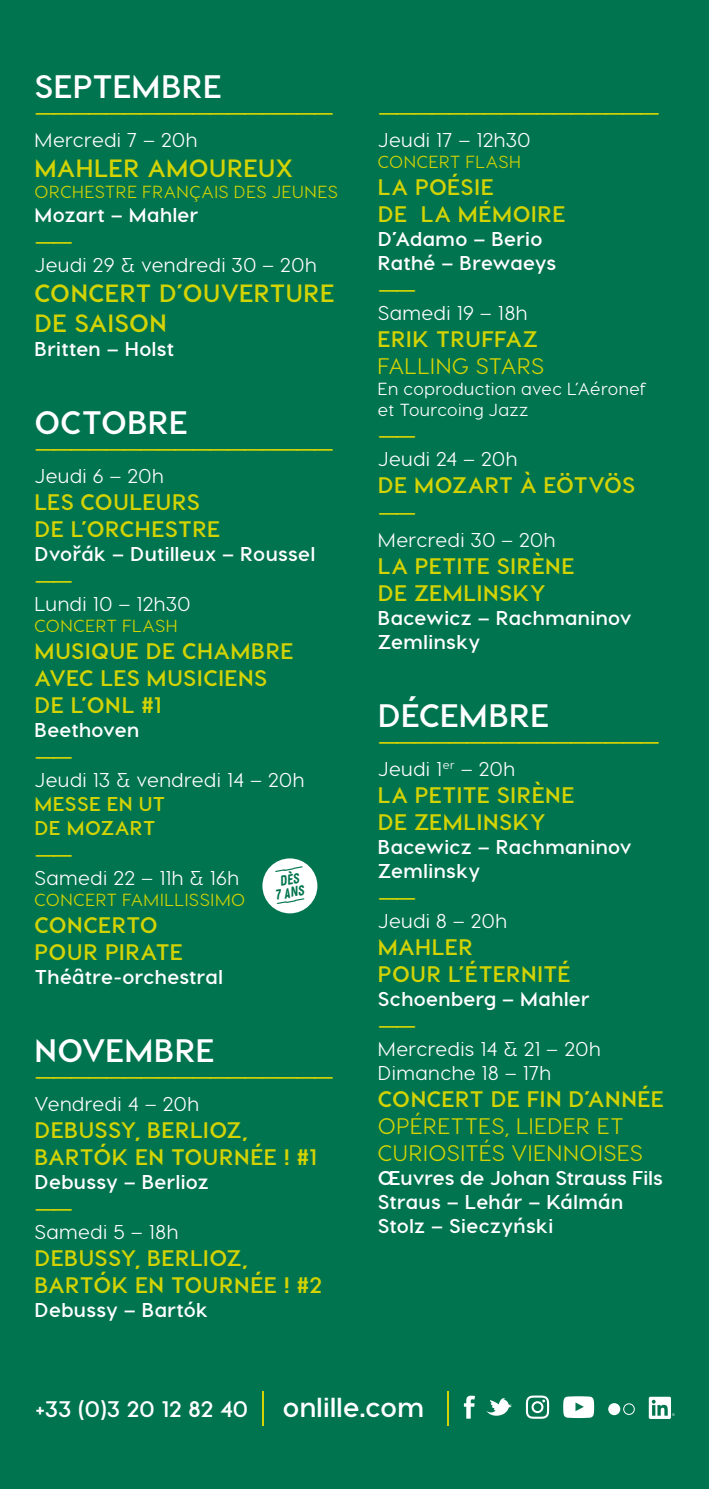
<style>
.page{position:relative;width:709px;height:1489px;background:#fff}
.page>*{position:absolute;margin:0;border:0;box-sizing:border-box;transform-origin:0 0}
.t1{font:500 32.5px "Visby CF";color:#d3d304}
.t2{font:700 32.5px "Visby CF";letter-spacing:.005em;color:#fff}
.t3{font:700 27.5px "Visby CF";letter-spacing:.01em;color:#fff}
.t4{font:700 25px/30px "Visby CF";letter-spacing:.015em;color:#d3d304}
.t5{font:700 22.5px/27px "Visby CF";letter-spacing:.02em;color:#d3d304}
.t6{font:500 22.5px/27px "Visby CF";letter-spacing:.01em;color:#d3d304}
.t7{font:700 22.5px "Visby CF";color:#fff}
.t8{font:700 20px/24px "Visby CF";letter-spacing:.02em;color:#fff}
.t9{font:500 20px/24px "Visby CF";letter-spacing:.02em;color:#fff}
.t10{font:700 20px/24px "Visby CF";letter-spacing:.02em;color:#d3d304}
.t11{font:500 17.5px "Visby CF";letter-spacing:.03em;color:#d3d304}
.t12{font:500 17.5px/21px "Visby CF";letter-spacing:.025em;color:#fff}
.t13{font:italic 700 14px/12.8px "Generika";color:#00744e;text-align:center}
</style>
<div class="page">
<div style="left:0;top:0;width:709px;height:1488px;background:#00744e"></div>
<svg style="left:648px;top:1396px;width:27px;height:22px"></svg>
<svg style="left:486px;top:1398px;width:26px;height:18px"></svg>
<svg style="left:464px;top:1395px;width:11px;height:23px"></svg>
<div style="left:608px;top:1402px;width:12px;height:12px;background:#fff;border-radius:50%"></div>
<svg style="left:623px;top:1403px;width:12px;height:11px"></svg>
<svg style="left:526px;top:1395px;width:23px;height:23px"></svg>
<svg style="left:563px;top:1396px;width:31px;height:21px"></svg>
<hr style="left:262px;top:1390px;width:1px;height:35px;background:#d3d304">
<hr style="left:447px;top:1390px;width:2px;height:35px;background:#d3d304">
<div style="left:262px;top:858px;width:55px;height:55px;background:#fff;border-radius:50%"></div>
<h1 class="t2" style="left:35px;top:66px;width:189px">SEPTEMBRE</h1>
<h1 class="t1" style="left:35px;top:91px;width:301px">—————————————————</h1>
<p class="t9" style="left:35px;top:127px;width:164px">Mercredi 7 – 20h</p>
<p class="t4" style="left:35px;top:152px;width:261px">MAHLER AMOUREUX</p>
<p class="t11" style="left:35px;top:181px;width:305px">ORCHESTRE FRANÇAIS DES JEUNES</p>
<p class="t8" style="left:35px;top:202px;width:165px">Mozart – Mahler</p>
<h1 class="t1" style="left:35px;top:220px;width:40px">——</h1>
<p class="t9" style="left:35px;top:252px;width:283px">Jeudi 29 &amp; vendredi 30 – 20h</p>
<p class="t4" style="left:34px;top:277px;width:302px">CONCERT D’OUVERTURE<br>DE SAISON</p>
<p class="t8" style="left:35px;top:336px;width:141px">Britten – Holst</p>
<h1 class="t2" style="left:35px;top:402px;width:155px">OCTOBRE</h1>
<h1 class="t1" style="left:35px;top:427px;width:301px">—————————————————</h1>
<p class="t9" style="left:35px;top:463px;width:131px">Jeudi 6 – 20h</p>
<p class="t5" style="left:35px;top:488px;width:187px">LES COULEURS<br>DE L’ORCHESTRE</p>
<p class="t8" style="left:35px;top:541px;width:282px">Dvořák – Dutilleux – Roussel</p>
<h1 class="t1" style="left:35px;top:559px;width:40px">——</h1>
<p class="t9" style="left:35px;top:591px;width:157px">Lundi 10 – 12h30</p>
<p class="t11" style="left:35px;top:615px;width:145px">CONCERT FLASH</p>
<p class="t5" style="left:35px;top:637px;width:261px">MUSIQUE DE CHAMBRE<br>AVEC LES MUSICIENS<br>DE L’ONL #1</p>
<p class="t8" style="left:35px;top:717px;width:106px">Beethoven</p>
<h1 class="t1" style="left:35px;top:735px;width:40px">——</h1>
<p class="t9" style="left:35px;top:767px;width:271px">Jeudi 13 &amp; vendredi 14 – 20h</p>
<p class="t10" style="left:34px;top:791px;width:133px">MESSE EN UT<br>DE MOZART</p>
<h1 class="t1" style="left:35px;top:833px;width:40px">——</h1>
<p class="t9" style="left:35px;top:865px;width:206px">Samedi 22 – 11h &amp; 16h</p>
<p class="t11" style="left:35px;top:889px;width:212px">CONCERT FAMILLISSIMO</p>
<p class="t5" style="left:35px;top:911px;width:150px">CONCERTO<br>POUR PIRATE</p>
<p class="t8" style="left:35px;top:964px;width:190px">Théâtre-orchestral</p>
<p class="t13" style="left:271px;top:876px;width:31px;rotate:-11deg">DÈS<br>7 ANS</p>
<h1 class="t2" style="left:35px;top:1030px;width:182px">NOVEMBRE</h1>
<h1 class="t1" style="left:35px;top:1055px;width:301px">—————————————————</h1>
<p class="t9" style="left:35px;top:1091px;width:166px">Vendredi 4 – 20h</p>
<p class="t5" style="left:34px;top:1116px;width:284px">DEBUSSY, BERLIOZ,<br>BARTÓK EN TOURNÉE ! #1</p>
<p class="t8" style="left:35px;top:1169px;width:176px">Debussy – Berlioz</p>
<h1 class="t1" style="left:35px;top:1187px;width:40px">——</h1>
<p class="t9" style="left:35px;top:1219px;width:145px">Samedi 5 – 18h</p>
<p class="t5" style="left:34px;top:1244px;width:289px">DEBUSSY, BERLIOZ,<br>BARTÓK EN TOURNÉE ! #2</p>
<p class="t8" style="left:35px;top:1297px;width:175px">Debussy – Bartók</p>
<h1 class="t1" style="left:378px;top:91px;width:284px">————————————————</h1>
<p class="t9" style="left:378px;top:127px;width:154px">Jeudi 17 – 12h30</p>
<p class="t11" style="left:378px;top:151px;width:145px">CONCERT FLASH</p>
<p class="t5" style="left:378px;top:173px;width:189px">LA POÉSIE<br>DE LA MÉMOIRE</p>
<p class="t8" style="left:378px;top:226px;width:180px">D’Adamo – Berio<br>Rathé – Brewaeys</p>
<h1 class="t1" style="left:378px;top:268px;width:40px">——</h1>
<p class="t9" style="left:378px;top:300px;width:151px">Samedi 19 – 18h</p>
<p class="t5" style="left:378px;top:325px;width:161px">ERIK TRUFFAZ</p>
<p class="t6" style="left:378px;top:352px;width:168px">FALLING STARS</p>
<p class="t12" style="left:378px;top:378px;width:270px">En coproduction avec L’Aéronef et Tourcoing Jazz</p>
<h1 class="t1" style="left:378px;top:414px;width:40px">——</h1>
<p class="t9" style="left:378px;top:446px;width:141px">Jeudi 24 – 20h</p>
<p class="t5" style="left:378px;top:471px;width:259px">DE MOZART À EÖTVÖS</p>
<h1 class="t1" style="left:378px;top:491px;width:40px">——</h1>
<p class="t9" style="left:378px;top:527px;width:179px">Mercredi 30 – 20h</p>
<p class="t5" style="left:378px;top:552px;width:198px">LA PETITE SIRÈNE<br>DE ZEMLINSKY</p>
<p class="t8" style="left:378px;top:605px;width:255px">Bacewicz – Rachmaninov<br>Zemlinsky</p>
<h1 class="t2" style="left:378px;top:695px;width:173px">DÉCEMBRE</h1>
<h1 class="t1" style="left:378px;top:720px;width:284px">————————————————</h1>
<p class="t9" style="left:378px;top:756px;width:139px">Jeudi 1<sup>er</sup> – 20h</p>
<p class="t5" style="left:378px;top:781px;width:198px">LA PETITE SIRÈNE<br>DE ZEMLINSKY</p>
<p class="t8" style="left:378px;top:834px;width:255px">Bacewicz – Rachmaninov<br>Zemlinsky</p>
<h1 class="t1" style="left:378px;top:876px;width:40px">——</h1>
<p class="t9" style="left:378px;top:908px;width:131px">Jeudi 8 – 20h</p>
<p class="t5" style="left:378px;top:933px;width:194px">MAHLER<br>POUR L’ÉTERNITÉ</p>
<p class="t8" style="left:378px;top:986px;width:213px">Schoenberg – Mahler</p>
<h1 class="t1" style="left:378px;top:1004px;width:40px">——</h1>
<p class="t9" style="left:378px;top:1036px;width:224px">Mercredis 14 &amp; 21 – 20h<br>Dimanche 18 – 17h</p>
<p class="t5" style="left:378px;top:1085px;width:288px">CONCERT DE FIN D’ANNÉE</p>
<p class="t6" style="left:378px;top:1112px;width:266px">OPÉRETTES, LIEDER ET<br>CURIOSITÉS VIENNOISES</p>
<p class="t8" style="left:378px;top:1165px;width:286px">Œuvres de Johan Strauss Fils<br>Straus – Lehár – Kálmán<br>Stolz – Sieczyński</p>
<p class="t7" style="left:35px;top:1395px;width:214px">+33 (0)3 20 12 82 40</p>
<p class="t3" style="left:283px;top:1390px;width:142px">onlille.com</p>
</div>
